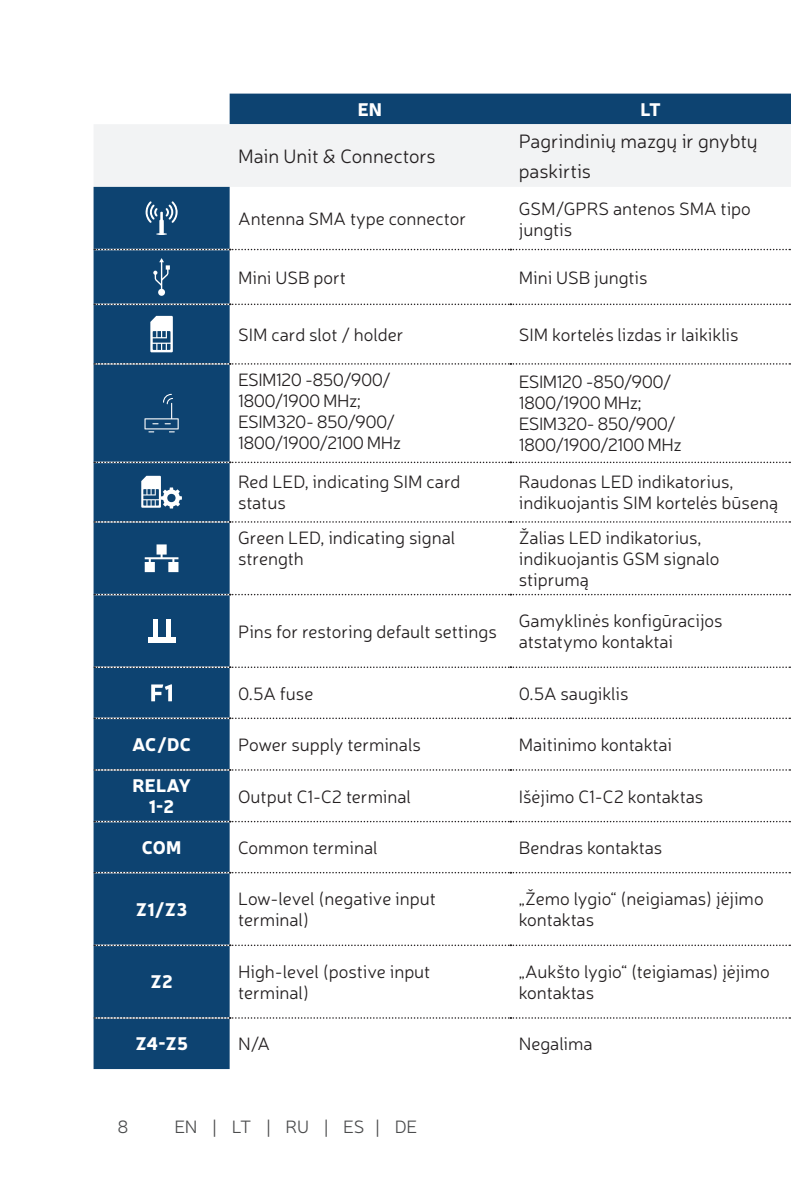
<style>
.page{position:relative;width:791px;height:1200px;background:#fff}
.page>*{position:absolute;margin:0;border:0;box-sizing:border-box;transform-origin:0 0}
.t1{font:300 19.5px/29.4px "Neris";color:#231f20}
.t2{font:300 18px/21px "Neris";color:#231f20}
.t3{font:300 18px/21px "Neris";letter-spacing:-.03em;color:#231f20}
.t4{font:900 18px/21px "Neris";letter-spacing:.005em;color:#fff;text-align:center}
.t5{font:300 18px "Neris";letter-spacing:-.015em;color:#4b4c4d}
</style>
<div class="page">
<div style="left:230px;top:94px;width:561px;height:30px;background:#0d4371"></div>
<div style="left:94px;top:124px;width:697px;height:63px;background:#f2f3f4"></div>
<div style="left:94px;top:187px;width:136px;height:881px;background:#0d4371"></div>
<svg style="left:94px;top:249px;width:697px;height:1px"></svg>
<svg style="left:94px;top:303px;width:697px;height:2px"></svg>
<svg style="left:94px;top:363px;width:697px;height:1px"></svg>
<svg style="left:94px;top:461px;width:697px;height:2px"></svg>
<svg style="left:94px;top:521px;width:697px;height:1px"></svg>
<svg style="left:94px;top:593px;width:697px;height:2px"></svg>
<svg style="left:94px;top:666px;width:697px;height:1px"></svg>
<svg style="left:94px;top:717px;width:697px;height:2px"></svg>
<svg style="left:94px;top:769px;width:697px;height:1px"></svg>
<svg style="left:94px;top:820px;width:697px;height:2px"></svg>
<svg style="left:94px;top:871px;width:697px;height:2px"></svg>
<svg style="left:94px;top:944px;width:697px;height:1px"></svg>
<svg style="left:94px;top:1016px;width:697px;height:2px"></svg>
<svg style="left:145px;top:201px;width:33px;height:34px"></svg>
<svg style="left:153px;top:258px;width:17px;height:38px"></svg>
<svg style="left:150px;top:316px;width:23px;height:36px"></svg>
<svg style="left:144px;top:394px;width:35px;height:38px"></svg>
<svg style="left:141px;top:475px;width:41px;height:33px"></svg>
<svg style="left:145px;top:544px;width:33px;height:28px"></svg>
<div style="left:148px;top:636px;width:27px;height:6px;background:#fff"></div>
<hr style="left:153px;top:619px;width:4px;height:19px;background:#fff">
<hr style="left:166px;top:619px;width:4px;height:19px;background:#fff">
<svg style="left:151px;top:684px;width:21px;height:17px"></svg>
<p class="t4" style="left:358px;top:99px;width:26px">EN</p>
<p class="t4" style="left:640px;top:99px;width:22px">LT</p>
<p class="t1" style="left:238px;top:142px;width:199px">Main Unit &amp; Connectors</p>
<p class="t1" style="left:519px;top:127px;width:240px">Pagrindinių mazgų ir gnybtų paskirtis</p>
<p class="t2" style="left:238px;top:208px;width:230px">Antenna SMA type connector</p>
<p class="t2" style="left:519px;top:198px;width:233px">GSM/GPRS antenos SMA tipo jungtis</p>
<p class="t2" style="left:238px;top:267px;width:109px">Mini USB port</p>
<p class="t2" style="left:519px;top:267px;width:130px">Mini USB jungtis</p>
<p class="t2" style="left:238px;top:324px;width:167px">SIM card slot / holder</p>
<p class="t2" style="left:519px;top:324px;width:221px">SIM kortelės lizdas ir laikiklis</p>
<p class="t3" style="left:238px;top:369px;width:164px">ESIM120 -850/900/<br>1800/1900 MHz;<br>ESIM320- 850/900/<br>1800/1900/2100 MHz</p>
<p class="t3" style="left:519px;top:372px;width:164px">ESIM120 -850/900/<br>1800/1900 MHz;<br>ESIM320- 850/900/<br>1800/1900/2100 MHz</p>
<p class="t2" style="left:238px;top:472px;width:224px">Red LED, indicating SIM card status</p>
<p class="t2" style="left:519px;top:472px;width:261px">Raudonas LED indikatorius, indikuojantis SIM kortelės būseną</p>
<p class="t2" style="left:238px;top:527px;width:219px">Green LED, indicating signal strength</p>
<p class="t2" style="left:519px;top:527px;width:202px">Žalias LED indikatorius, indikuojantis GSM signalo stiprumą</p>
<p class="t2" style="left:238px;top:621px;width:260px">Pins for restoring default settings</p>
<p class="t2" style="left:519px;top:610px;width:205px">Gamyklinės konfigūracijos atstatymo kontaktai</p>
<p class="t2" style="left:238px;top:683px;width:77px">0.5A fuse</p>
<p class="t2" style="left:519px;top:683px;width:111px">0.5A saugiklis</p>
<p class="t4" style="left:132px;top:733px;width:60px">AC/DC</p>
<p class="t2" style="left:238px;top:734px;width:184px">Power supply terminals</p>
<p class="t2" style="left:519px;top:734px;width:155px">Maitinimo kontaktai</p>
<p class="t4" style="left:132px;top:775px;width:60px">RELAY<br>1-2</p>
<p class="t2" style="left:238px;top:786px;width:174px">Output C1-C2 terminal</p>
<p class="t2" style="left:519px;top:786px;width:186px">Išėjimo C1-C2 kontaktas</p>
<p class="t4" style="left:142px;top:836px;width:41px">COM</p>
<p class="t2" style="left:238px;top:837px;width:141px">Common terminal</p>
<p class="t2" style="left:519px;top:837px;width:145px">Bendras kontaktas</p>
<p class="t4" style="left:136px;top:898px;width:53px">Z1/Z3</p>
<p class="t2" style="left:238px;top:888px;width:199px">Low-level (negative input terminal)</p>
<p class="t2" style="left:519px;top:888px;width:246px">„Žemo lygio“ (neigiamas) įėjimo kontaktas</p>
<p class="t4" style="left:150px;top:971px;width:24px">Z2</p>
<p class="t2" style="left:238px;top:961px;width:194px">High-level (postive input terminal)</p>
<p class="t2" style="left:519px;top:961px;width:253px">„Aukšto lygio“ (teigiamas) įėjimo kontaktas</p>
<p class="t4" style="left:135px;top:1033px;width:54px">Z4-Z5</p>
<p class="t2" style="left:238px;top:1033px;width:33px">N/A</p>
<p class="t2" style="left:519px;top:1033px;width:75px">Negalima</p>
<p class="t5" style="left:118px;top:1116px;width:13px">8</p>
<p class="t5" style="left:174px;top:1116px;width:245px">EN | LT | RU | ES | DE</p>
</div>
